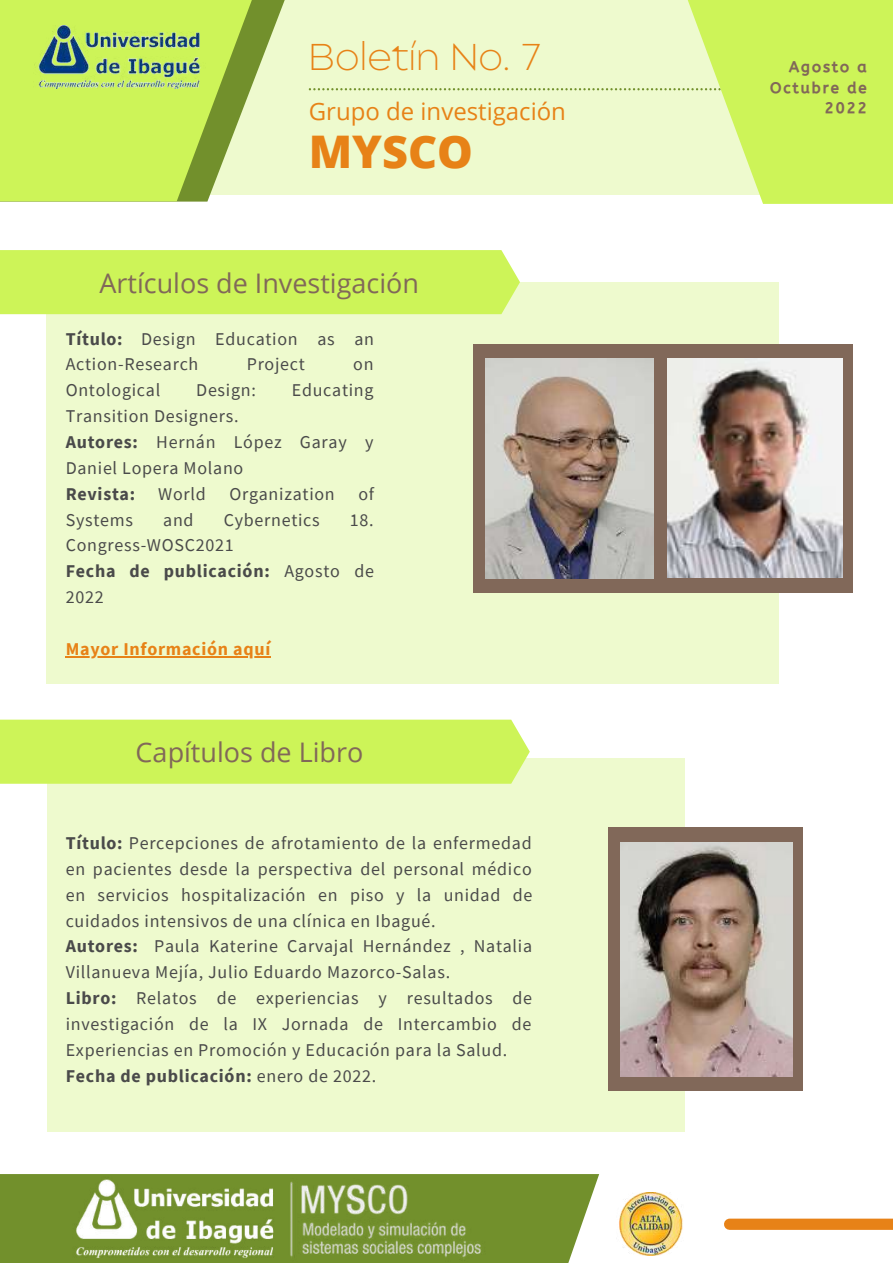
<style>
.page{position:relative;width:893px;height:1264px;background:#fff}
.page>*{position:absolute;margin:0;border:0;box-sizing:border-box;transform-origin:0 0}
.t1{font:800 45px "Open Sans";color:#e78217}
.t2{font:200 37.2px "Balgin";letter-spacing:.005em;color:#e78217}
.t3{font:27px "Open Sans";color:#816859}
.t4{font:24px "Open Sans";color:#e78217}
.t5{font:18px/25.8px "Source Sans Pro";letter-spacing:.04em;color:#4a4a4a}
.t6{font:700 18px "Source Sans Pro";letter-spacing:.04em;color:#e78217}
.t7{font:700 18px "Source Sans Pro";letter-spacing:.04em;color:#4a4a4a}
.t8{font:15px/20.2px "CA Generated";letter-spacing:.135em;color:#816859;text-align:right}
.s1{font-weight:700}
</style>
<div class="page">
<div style="left:47px;top:282px;width:731px;height:401px;background:#eeface"></div>
<div style="left:0;top:250px;width:520px;height:64px;background:#cdf458"></div>
<div style="left:473px;top:344px;width:379px;height:249px;background:#816859"></div>
<div style="left:47px;top:758px;width:637px;height:373px;background:#eeface"></div>
<div style="left:0;top:719px;width:529px;height:64px;background:#cdf458"></div>
<img style="left:486px;top:358px;width:167px;height:221px">
<img style="left:667px;top:358px;width:175px;height:219px">
<div style="left:729px;top:1218px;width:163px;height:11px;background:#e78217"></div>
<img style="left:619px;top:1192px;width:64px;height:63px">
<svg style="left:0;top:1174px;width:599px;height:88px;background:#7d983c"></svg>
<img style="left:285px;top:1175px;width:204px;height:87px">
<img style="left:72px;top:1176px;width:212px;height:83px">
<svg style="left:0;top:0;width:303px;height:202px;background:#e8f5c7"></svg>
<svg style="left:309px;top:0;width:583px;height:204px;background:#e4f8ad"></svg>
<svg style="left:0;top:0;width:272px;height:201px;background:#c4e660"></svg>
<img style="left:32px;top:26px;width:174px;height:62px">
<div style="left:608px;top:827px;width:195px;height:263px;background:#816859"></div>
<img style="left:620px;top:842px;width:172px;height:234px">
<hr style="left:66px;top:656px;width:205px;height:1px;background:#e78217">
<h2 class="t2" style="left:309px;top:42px;width:235px">Boletín No. 7</h2>
<p class="t8" style="left:770px;top:57px;width:98px">Agosto a<br>Octubre de</p>
<h3 class="t4" style="left:309px;top:94px;width:259px">Grupo de investigación</h3>
<p class="t8" style="left:824px;top:98px;width:44px">2022</p>
<h1 class="t1" style="left:309px;top:120px;width:166px">MYSCO</h1>
<h3 class="t3" style="left:99px;top:264px;width:321px">Artículos de Investigación</h3>
<p class="t5" style="left:66px;top:325px;width:310px"><span class="s1">Título:</span> Design Education as an<br>Action-Research</p>
<p class="t5" style="left:247px;top:351px;width:60px">Project</p>
<p class="t5" style="left:353px;top:351px;width:22px">on</p>
<p class="t5" style="left:66px;top:377px;width:96px">Ontological</p>
<p class="t5" style="left:196px;top:377px;width:61px">Design:</p>
<p class="t5" style="left:292px;top:377px;width:83px">Educating</p>
<p class="t5" style="left:66px;top:403px;width:309px">Transition Designers.<br><span class="s1">Autores:</span> Hernán López Garay y<br>Daniel Lopera Molano</p>
<p class="t7" style="left:66px;top:482px;width:71px">Revista:</p>
<p class="t5" style="left:158px;top:480px;width:49px">World</p>
<p class="t5" style="left:229px;top:480px;width:107px">Organization</p>
<p class="t5" style="left:358px;top:480px;width:17px">of</p>
<p class="t5" style="left:66px;top:506px;width:69px">Systems</p>
<p class="t5" style="left:163px;top:506px;width:32px">and</p>
<p class="t5" style="left:224px;top:506px;width:97px">Cybernetics</p>
<p class="t5" style="left:350px;top:506px;width:25px">18.</p>
<p class="t5" style="left:66px;top:532px;width:310px">Congress-WOSC2021<br><span class="s1">Fecha de publicación:</span> Agosto de<br>2022</p>
<p class="t6" style="left:66px;top:637px;width:206px">Mayor Información aquí</p>
<h3 class="t3" style="left:136px;top:733px;width:229px">Capítulos de Libro</h3>
<p class="t5" style="left:66px;top:829px;width:468px"><span class="s1">Título:</span> Percepciones de afrotamiento de la enfermedad en pacientes desde la perspectiva del personal médico en servicios hospitalización en piso y la unidad de cuidados intensivos de una clínica en Ibagué.<br><span class="s1">Autores:</span> Paula Katerine Carvajal Hernández , Natalia Villanueva Mejía, Julio Eduardo Mazorco-Salas.<br><span class="s1">Libro:</span> Relatos de experiencias y resultados de investigación de la IX Jornada de Intercambio de Experiencias en Promoción y Educación para la Salud.<br><span class="s1">Fecha de publicación:</span> enero de 2022.</p>
</div>
